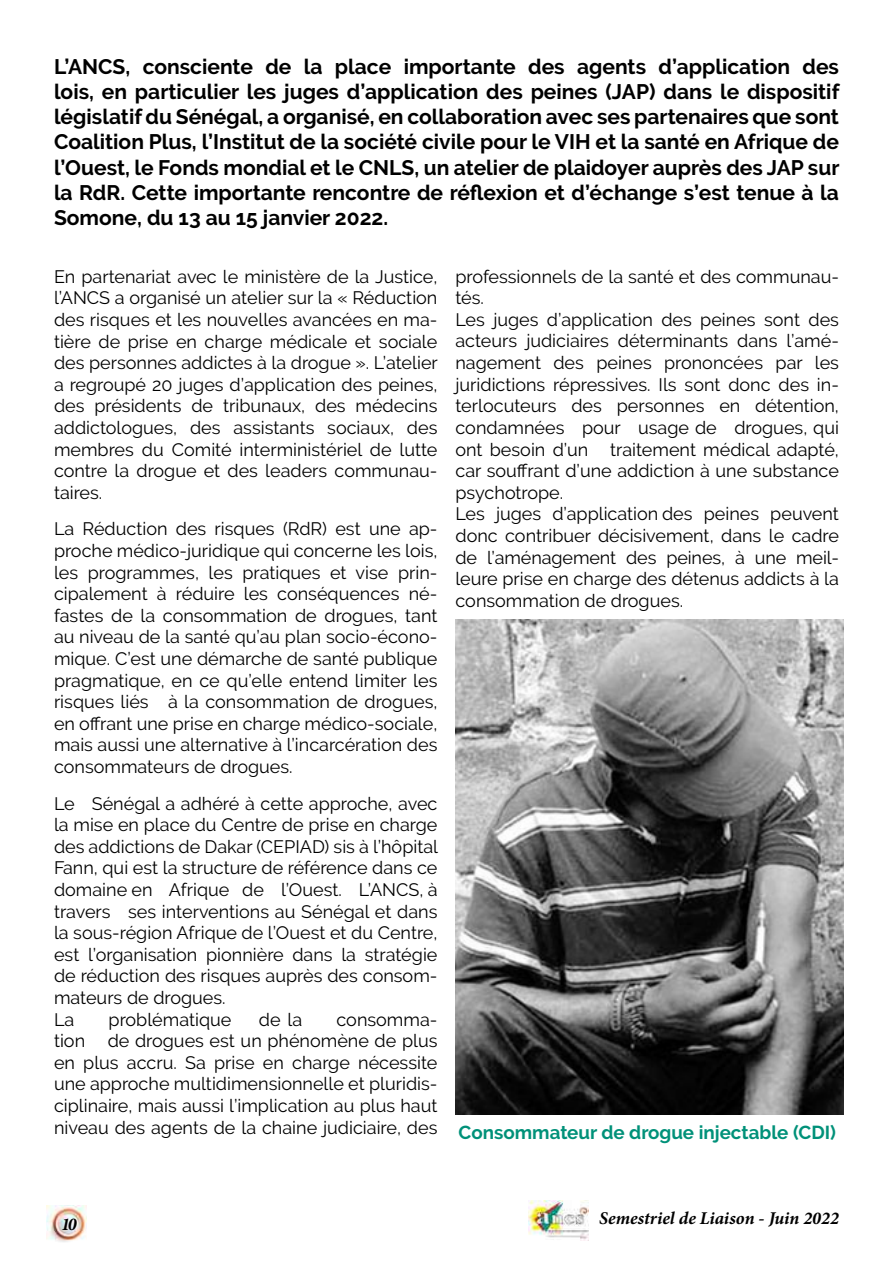
<style>
.page{position:relative;width:893px;height:1263px;background:#fff}
.page>*{position:absolute;margin:0;border:0;box-sizing:border-box;transform-origin:0 0}
.t1{font:700 21px/25.2px "Raleway";color:#000;text-align:justify}
.t2{font:700 18.75px "Raleway";color:#009179}
.t3{font:18px/21.6px "Raleway";color:#000;text-align:justify}
.t4{font:italic 700 18px "Minion Pro";color:#000}
</style>
<div class="page">
<img style="left:47px;top:1205px;width:40px;height:37px">
<img style="left:528px;top:1201px;width:60px;height:40px">
<img style="left:455px;top:620px;width:388px;height:495px">
<p class="t1" style="left:54px;top:54px;width:787px">L’ANCS, consciente de la place importante des agents d’application des lois, en particulier les juges d’application des peines (JAP) dans le dispositif législatif du Sénégal, a organisé, en collaboration avec ses partenaires que sont Coalition Plus, l’Institut de la société civile pour le VIH et la santé en Afrique de l’Ouest, le Fonds mondial et le CNLS, un atelier de plaidoyer auprès des JAP sur la RdR. Cette importante rencontre de réflexion et d’échange s’est tenue à la Somone, du 13 au 15 janvier 2022.</p>
<p class="t3" style="left:54px;top:265px;width:385px">En partenariat avec le ministère de la Justice, l’ANCS a organisé un atelier sur la « Réduction des risques et les nouvelles avancées en ma&shy;tière de prise en charge médicale et sociale des personnes addictes à la drogue ». L’atelier a regroupé 20 juges d’application des peines, des présidents de tribunaux, des médecins addictologues, des assistants sociaux, des membres du Comité interministériel de lutte contre la drogue et des leaders communau&shy;taires.</p>
<p class="t3" style="left:54px;top:518px;width:385px">La Réduction des risques (RdR) est une ap&shy;proche médico-juridique qui concerne les lois, les programmes, les pratiques et vise prin&shy;cipalement à réduire les conséquences né&shy;fastes de la consommation de drogues, tant au niveau de la santé qu’au plan socio-écono&shy;mique. C’est une démarche de santé publique pragmatique, en ce qu’elle entend limiter les risques liés à la consommation de drogues, en offrant une prise en charge médico-sociale, mais aussi une alternative à l’incarcération des consommateurs de drogues.</p>
<p class="t3" style="left:54px;top:792px;width:386px;text-align:left">Le Sénégal a adhéré à cette approche, avec la mise en place du Centre de prise en charge des addictions de Dakar (CEPIAD) sis à l’hôpital Fann, qui est la structure de référence dans ce domaine en Afrique de l’Ouest. L’ANCS, à travers ses interventions au Sénégal et dans la sous-région Afrique de l’Ouest et du Centre, est l’organisation pionnière dans la stratégie de réduction des risques auprès des consom&shy;mateurs de drogues.<br>La</p>
<p class="t3" style="left:109px;top:1008px;width:124px">problématique</p>
<p class="t3" style="left:259px;top:1008px;width:45px">de la</p>
<p class="t3" style="left:336px;top:1008px;width:102px">consomma-</p>
<p class="t3" style="left:54px;top:1030px;width:33px">tion</p>
<p class="t3" style="left:54px;top:1030px;width:385px;text-indent:54px">de drogues est un phénomène de plus en plus accru. Sa prise en charge nécessite une approche multidimensionnelle et pluridis&shy;ciplinaire, mais aussi l’implication au plus haut niveau des agents de la chaine judiciaire, des</p>
<p class="t3" style="left:455px;top:265px;width:385px;text-align:left">professionnels de la santé et des communau&shy;tés.<br>Les juges d’application des peines sont des acteurs judiciaires déterminants dans l’amé&shy;nagement des peines prononcées par les juridictions répressives. Ils sont donc des in&shy;terlocuteurs des personnes en détention, condamnées pour usage de drogues, qui ont besoin d’un traitement médical adapté, car souffrant d’une addiction à une substance psychotrope.<br>Les juges d’application des peines peuvent donc contribuer décisivement, dans le cadre de l’aménagement des peines, à une meil&shy;leure prise en charge des détenus addicts à la consommation de drogues.</p>
<p class="t2" style="left:458px;top:1122px;width:379px">Consommateur de drogue injectable (CDI)</p>
<p class="t4" style="left:61px;top:1211px;width:17px">10</p>
<p class="t4" style="left:599px;top:1205px;width:241px">Semestriel de Liaison - Juin 2022</p>
</div>
